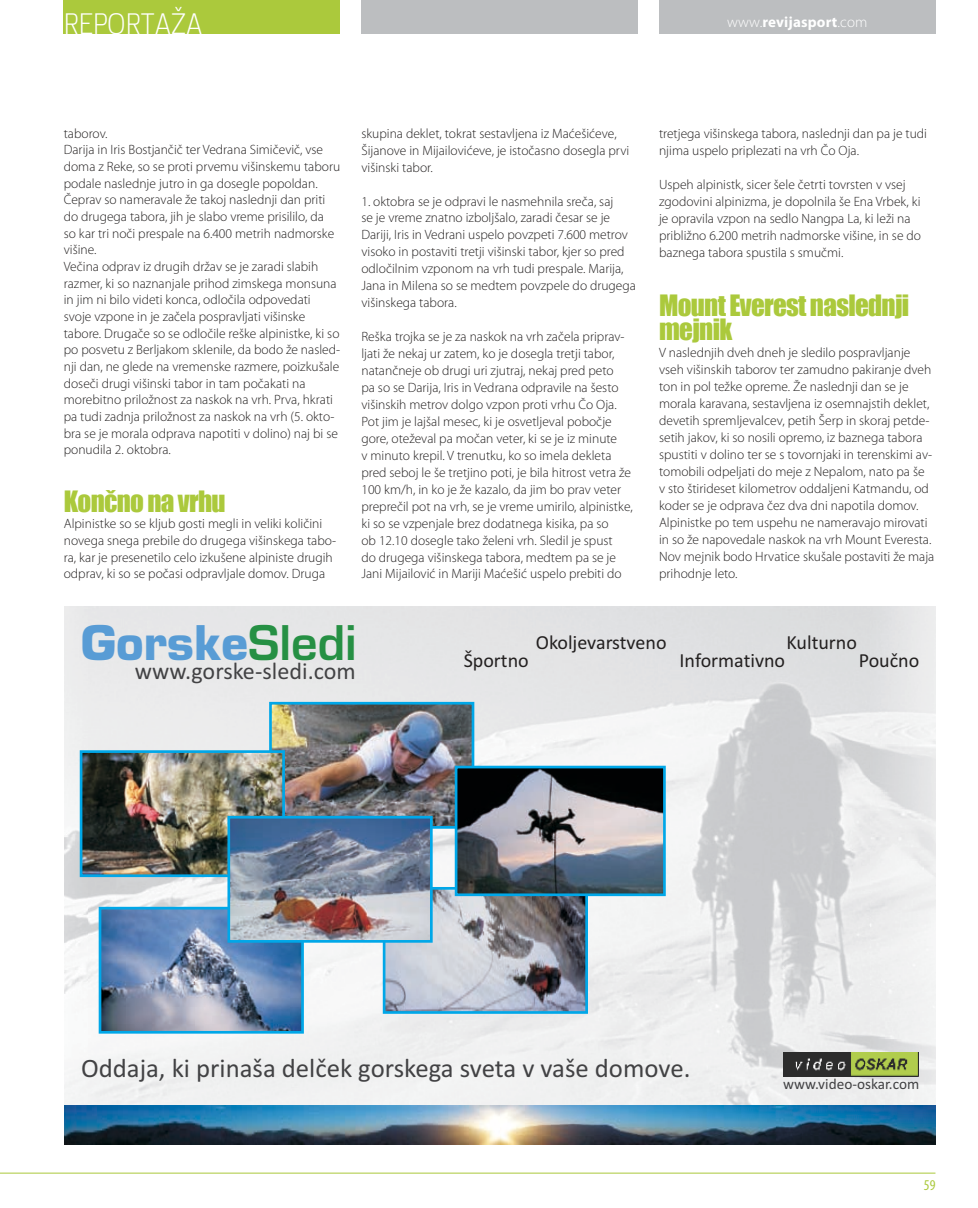
<style>
.page{position:relative;width:978px;height:1208px;background:#fff}
.page>*{position:absolute;margin:0;border:0;box-sizing:border-box;transform-origin:0 0}
.t1{font:700 46.5px "Eurostile";color:#589cd5}
.t2{font:300 30px "Section";color:#fff}
.t3{font:27px/24.5px "Impact";letter-spacing:-.025em;color:#abc93c}
.t4{font:26.85px "Calibri";color:#424244}
.t5{font:24.15px "Calibri";color:#424244}
.t6{font:20.1px "Calibri";color:#232020}
.t7{font:15.3px "Calibri";color:#424244}
.t8{font:700 15px "Myriad Pro";letter-spacing:.01em;color:#fff}
.t9{font:condensed 15px "Myriad Pro";color:#abc93c}
.t10{font:300 13.5px/17px "Myriad Pro";color:#232020}
.s1{font-weight:300}
.s2{font-weight:600;color:#269044}
</style>
<div class="page">
<div style="left:64px;top:0;width:276px;height:34px;background:#abc93c"></div>
<div style="left:361px;top:0;width:277px;height:34px;background:#bcbec0"></div>
<div style="left:659px;top:0;width:276px;height:34px;background:#bcbec0"></div>
<hr style="left:0;top:1172px;width:935px;height:1px;background:#abc93c">
<img style="left:88px;top:606px;width:782px;height:500px">
<img style="left:870px;top:606px;width:65px;height:500px">
<img style="left:64px;top:606px;width:24px;height:500px">
<img style="left:64px;top:1106px;width:871px;height:38px">
<img style="left:783px;top:1052px;width:135px;height:24px">
<img style="left:273px;top:706px;width:197px;height:118px">
<div style="left:269px;top:702px;width:205px;height:126px;border:3px solid #00a7e8"></div>
<img style="left:84px;top:754px;width:197px;height:119px">
<div style="left:80px;top:750px;width:205px;height:127px;border:3px solid #00a7e8"></div>
<img style="left:103px;top:910px;width:197px;height:119px">
<div style="left:99px;top:906px;width:205px;height:127px;border:3px solid #00a7e8"></div>
<img style="left:387px;top:891px;width:197px;height:118px">
<div style="left:383px;top:887px;width:205px;height:126px;border:3px solid #00a7e8"></div>
<img style="left:459px;top:769px;width:203px;height:123px">
<div style="left:455px;top:765px;width:211px;height:131px;border:3px solid #00a7e8"></div>
<img style="left:231px;top:820px;width:198px;height:118px">
<div style="left:227px;top:816px;width:206px;height:126px;border:3px solid #00a7e8"></div>
<p class="t2" style="left:64px;top:7px;width:140px">REPORTAŽA</p>
<p class="t8" style="left:727px;top:12px;width:142px"><span class="s1">www.</span>revijasport<span class="s1">.com</span></p>
<p class="t10" style="left:64px;top:125px;width:278px">taborov.<br>Darija in Iris Bostjančič ter Vedrana Simičevič, vse doma z Reke, so se proti prvemu višinskemu taboru podale naslednje jutro in ga dosegle popoldan.<br>Čeprav so nameravale že takoj naslednji dan priti do drugega tabora, jih je slabo vreme prisililo, da<br>so kar tri noči prespale na 6.400 metrih nadmorske višine.<br>Večina odprav iz drugih držav se je zaradi slabih razmer, ki so naznanjale prihod zimskega monsuna in jim ni bilo videti konca, odločila odpovedati svoje vzpone in je začela pospravljati višinske tabore. Drugače so se odločile reške alpinistke, ki so po posvetu z Berljakom sklenile, da bodo že nasled&shy;nji dan, ne glede na vremenske razmere, poizkušale doseči drugi višinski tabor in tam počakati na morebitno priložnost za naskok na vrh. Prva, hkrati pa tudi zadnja priložnost za naskok na vrh (5. okto&shy;bra se je morala odprava napotiti v dolino) naj bi se ponudila 2. oktobra.</p>
<p class="t3" style="left:64px;top:488px;width:163px">Končno na vrhu</p>
<p class="t10" style="left:64px;top:515px;width:274px">Alpinistke so se kljub gosti megli in veliki količini novega snega prebile do drugega višinskega tabo&shy;ra, kar je presenetilo celo izkušene alpiniste drugih odprav, ki so se počasi odpravljale domov. Druga</p>
<p class="t10" style="left:361px;top:125px;width:269px">skupina deklet, tokrat sestavljena iz Maćešićeve,<br>Šijanove in Mijailovićeve, je istočasno dosegla prvi višinski tabor.</p>
<p class="t10" style="left:361px;top:192px;width:276px">1. oktobra se je odpravi le nasmehnila sreča, saj<br>se je vreme znatno izboljšalo, zaradi česar se je Dariji, Iris in Vedrani uspelo povzpeti 7.600 metrov visoko in postaviti tretji višinski tabor, kjer so pred odločilnim vzponom na vrh tudi prespale. Marija, Jana in Milena so se medtem povzpele do drugega višinskega tabora.</p>
<p class="t10" style="left:361px;top:328px;width:273px">Reška trojka se je za naskok na vrh začela priprav&shy;ljati že nekaj ur zatem, ko je dosegla tretji tabor, natančneje ob drugi uri zjutraj, nekaj pred peto<br>pa so se Darija, Iris in Vedrana odpravile na šesto višinskih metrov dolgo vzpon proti vrhu Čo Oja.<br>Pot jim je lajšal mesec, ki je osvetljeval pobočje gore, oteževal pa močan veter, ki se je iz minute<br>v minuto krepil. V trenutku, ko so imela dekleta pred seboj le še tretjino poti, je bila hitrost vetra že 100 km/h, in ko je že kazalo, da jim bo prav veter preprečil pot na vrh, se je vreme umirilo, alpinistke, ki so se vzpenjale brez dodatnega kisika, pa so<br>ob 12.10 dosegle tako želeni vrh. Sledil je spust<br>do drugega višinskega tabora, medtem pa se je Jani Mijailović in Mariji Maćešić uspelo prebiti do</p>
<p class="t10" style="left:659px;top:125px;width:269px">tretjega višinskega tabora, naslednji dan pa je tudi njima uspelo priplezati na vrh Čo Oja.</p>
<p class="t10" style="left:659px;top:176px;width:263px">Uspeh alpinistk, sicer šele četrti tovrsten v vsej zgodovini alpinizma, je dopolnila še Ena Vrbek, ki je opravila vzpon na sedlo Nangpa La, ki leži na približno 6.200 metrih nadmorske višine, in se do baznega tabora spustila s smučmi.</p>
<p class="t3" style="left:659px;top:292px;width:252px">Mount Everest naslednji mejnik</p>
<p class="t10" style="left:659px;top:344px;width:277px">V naslednjih dveh dneh je sledilo pospravljanje vseh višinskih taborov ter zamudno pakiranje dveh ton in pol težke opreme. Že naslednji dan se je morala karavana, sestavljena iz osemnajstih deklet, devetih spremljevalcev, petih Šerp in skoraj petde&shy;setih jakov, ki so nosili opremo, iz baznega tabora spustiti v dolino ter se s tovornjaki in terenskimi av&shy;tomobili odpeljati do meje z Nepalom, nato pa še<br>v sto štirideset kilometrov oddaljeni Katmandu, od koder se je odprava čez dva dni napotila domov.<br>Alpinistke po tem uspehu ne nameravajo mirovati in so že napovedale naskok na vrh Mount Everesta.<br>Nov mejnik bodo Hrvatice skušale postaviti že maja prihodnje leto.</p>
<p class="t1" style="left:81px;top:614px;width:277px">Gorske<span class="s2">Sledi</span></p>
<p class="t5" style="left:135px;top:659px;width:222px">www.gorske-sledi.com</p>
<p class="t6" style="left:464px;top:650px;width:67px">Športno</p>
<p class="t6" style="left:536px;top:632px;width:132px">Okoljevarstveno</p>
<p class="t6" style="left:786px;top:632px;width:72px">Kulturno</p>
<p class="t6" style="left:680px;top:650px;width:107px">Informativno</p>
<p class="t6" style="left:859px;top:650px;width:62px">Poučno</p>
<p class="t4" style="left:81px;top:1055px;width:611px">Oddaja, ki prinaša delček gorskega sveta v vaše domove.</p>
<p class="t7" style="left:783px;top:1076px;width:138px">www.video-oskar.com</p>
<p class="t9" style="left:924px;top:1176px;width:13px">59</p>
</div>
